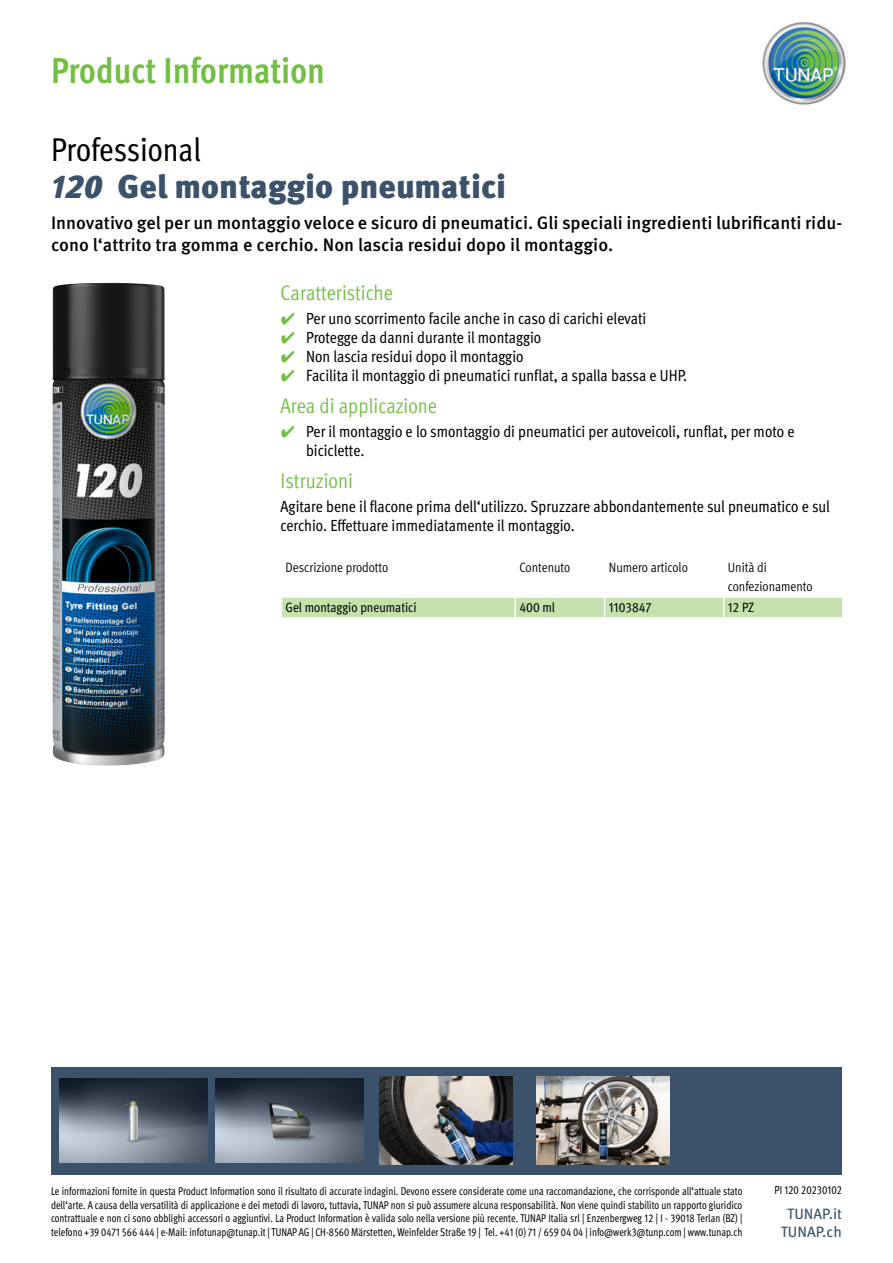
<style>
.page{position:relative;width:893px;height:1263px;background:#fff}
.page>*{position:absolute;margin:0;border:0;box-sizing:border-box;transform-origin:0 0}
.t1{font:700 condensed 36px "Meta Pro";color:#72bf44}
.t2{font:900 33px "Meta Pro";color:#3b526a}
.t3{font:condensed 33px "Meta Pro";letter-spacing:-.005em;color:#000}
.t4{font:condensed 21px "Meta Pro";color:#72bf44}
.t5{font:500 18px/21.6px "Meta Pro";color:#000}
.t6{font:condensed 16.2px/19px "Meta Pro";color:#000}
.t7{font:15px/18px "Meta Pro";color:#3b526a;text-align:center}
.t8{font:condensed 13.5px/19.2px "Meta Pro";color:#000}
.t9{font:condensed 13.5px "Meta Pro";color:#000}
.t10{font:condensed 11.7px "Meta Pro";color:#000;scale:.92 1}
.t11{font:condensed 11.25px/13.5px "Meta Pro";color:#000;text-align:justify;scale:.92 1}
.s1{font-style:italic}
.s2{font-family:"Wuerth Global";font-stretch:normal;color:#72bf44}
</style>
<div class="page">
<img style="left:762px;top:21px;width:84px;height:84px">
<div style="left:51px;top:1068px;width:790px;height:107px;background:#3b526a"></div>
<img style="left:59px;top:1079px;width:148px;height:83px">
<img style="left:216px;top:1079px;width:148px;height:83px">
<img style="left:380px;top:1076px;width:133px;height:89px">
<img style="left:536px;top:1076px;width:133px;height:89px">
<img style="left:52px;top:283px;width:113px;height:483px">
<svg style="left:282px;top:597px;width:560px;height:21px;background:#c9e3b4"></svg>
<hr style="left:724px;top:617px;width:119px;height:2px;background:#fff">
<h1 class="t1" style="left:51px;top:43px;width:275px">Product Information</h1>
<h2 class="t3" style="left:51px;top:125px;width:151px">Professional</h2>
<h2 class="t2" style="left:51px;top:161px;width:457px"><span class="s1">120</span> Gel montaggio pneumatici</h2>
<h3 class="t5" style="left:51px;top:211px;width:793px">Innovativo gel per un montaggio veloce e sicuro di pneumatici. Gli speciali ingredienti lubrificanti ridu&shy;cono l‘attrito tra gomma e cerchio. Non lascia residui dopo il montaggio.</h3>
<h3 class="t4" style="left:281px;top:278px;width:114px">Caratteristiche</h3>
<h3 class="t6" style="left:281px;top:307px;width:367px"><span class="s2">✔</span> Per uno scorrimento facile anche in caso di carichi elevati</h3>
<h3 class="t6" style="left:281px;top:326px;width:262px"><span class="s2">✔</span> Protegge da danni durante il montaggio</h3>
<h3 class="t6" style="left:281px;top:345px;width:244px"><span class="s2">✔</span> Non lascia residui dopo il montaggio</h3>
<h3 class="t6" style="left:281px;top:365px;width:408px"><span class="s2">✔</span> Facilita il montaggio di pneumatici runflat, a spalla bassa e UHP.</h3>
<h3 class="t4" style="left:281px;top:391px;width:158px">Area di applicazione</h3>
<h3 class="t6" style="left:306px;top:420px;width:490px;text-indent:-26px"><span class="s2">✔</span> Per il montaggio e lo smontaggio di pneumatici per autoveicoli, runflat, per moto e biciclette.</h3>
<h3 class="t4" style="left:281px;top:466px;width:74px">Istruzioni</h3>
<h3 class="t6" style="left:281px;top:495px;width:551px">Agitare bene il flacone prima dell‘utilizzo. Spruzzare abbondantemente sul pneumatico e sul cerchio. Effettuare immediatamente il montaggio.</h3>
<p class="t8" style="left:286px;top:556px;width:104px">Descrizione prodotto</p>
<p class="t8" style="left:519px;top:556px;width:52px">Contenuto</p>
<p class="t8" style="left:609px;top:556px;width:80px">Numero articolo</p>
<p class="t8" style="left:728px;top:556px;width:86px">Unità di confezionamento</p>
<p class="t9" style="left:286px;top:597px;width:132px">Gel montaggio pneumatici</p>
<p class="t9" style="left:519px;top:597px;width:37px">400 ml</p>
<p class="t9" style="left:609px;top:597px;width:44px">1103847</p>
<p class="t9" style="left:728px;top:597px;width:28px">12 PZ</p>
<p class="t11" style="left:51px;top:1183px;width:753px">Le informazioni fornite in questa Product Information sono il risultato di accurate indagini. Devono essere considerate come una raccomandazione, che corrisponde all‘attuale stato dell‘arte. A causa della versatilità di applicazione e dei metodi di lavoro, tuttavia, TUNAP non si può assumere alcuna responsabilità. Non viene quindi stabilito un rapporto giuridico contrattuale e non ci sono obblighi accessori o aggiuntivi. La Product Information è valida solo nella versione più recente. TUNAP Italia srl | Enzenbergweg 12 | I - 39018 Terlan (BZ) | telefono +39 0471 566 444 | e-Mail: infotunap@tunap.it | TUNAP AG | CH-8560 Märstetten, Weinfelder Straße 19 | Tel. +41 (0) 71 / 659 04 04 | info@werk3@tunp.com | www.tunap.ch</p>
<p class="t10" style="left:775px;top:1181px;width:75px">PI 120 20230102</p>
<h3 class="t7" style="left:781px;top:1203px;width:63px">TUNAP.it<br>TUNAP.ch</h3>
</div>
